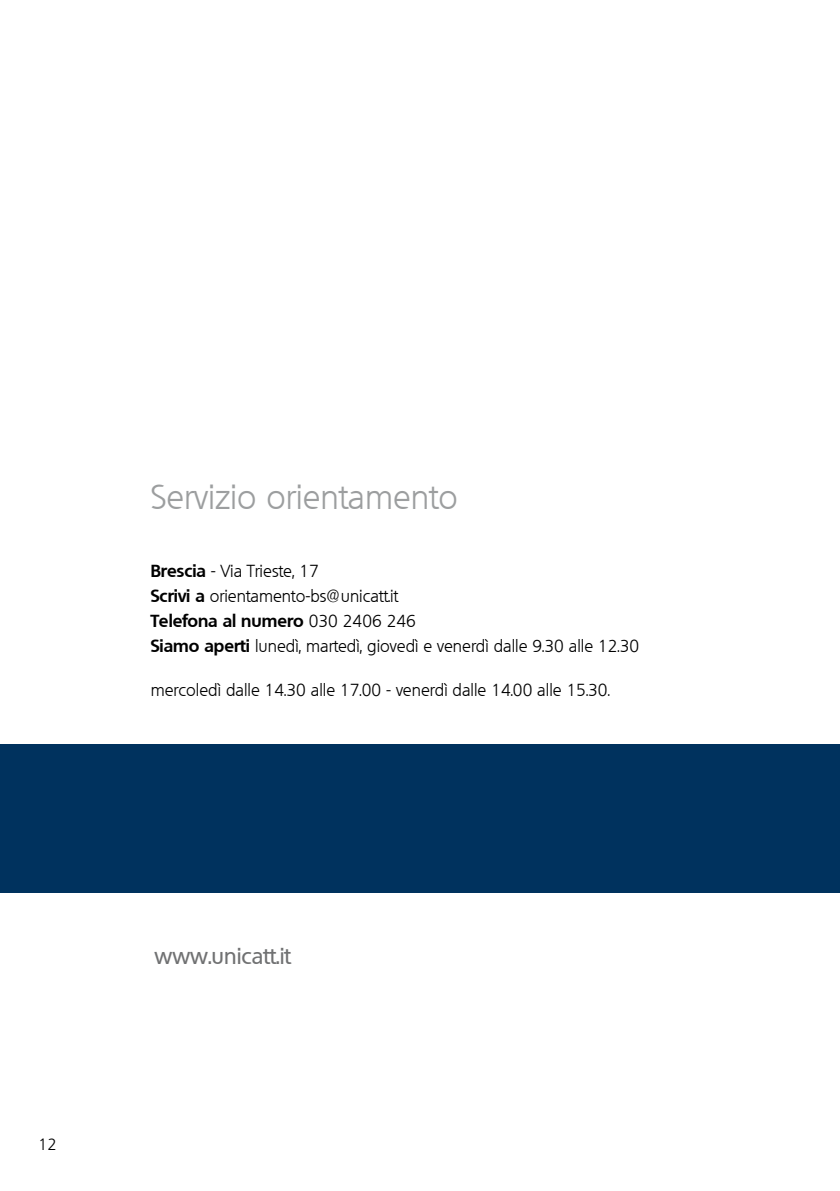
<style>
.page{position:relative;width:840px;height:1191px;background:#fff}
.page>*{position:absolute;margin:0;border:0;box-sizing:border-box;transform-origin:0 0}
.t1{font:300 34px "Quebec";color:#9c9e9f}
.t2{font:500 22px "Quebec";color:#707172}
.t3{font:300 17px/25px "Quebec";color:#000}
.t4{font:300 16px "Quebec";color:#000}
.s1{font-weight:700}
</style>
<div class="page">
<div style="left:0;top:744px;width:839px;height:149px;background:#00325e"></div>
<h1 class="t1" style="left:151px;top:475px;width:308px">Servizio orientamento</h1>
<p class="t3" style="left:151px;top:558px;width:489px"><span class="s1">Brescia</span> - Via Trieste, 17<br><span class="s1">Scrivi a</span> orientamento-bs@unicatt.it<br><span class="s1">Telefona al numero</span> 030 2406 246<br><span class="s1">Siamo aperti</span> lunedì, martedì, giovedì e venerdì dalle 9.30 alle 12.30</p>
<p class="t3" style="left:151px;top:677px;width:460px">mercoledì dalle 14.30 alle 17.00 - venerdì dalle 14.00 alle 15.30.</p>
<p class="t4" style="left:38px;top:1133px;width:20px">12</p>
<p class="t2" style="left:154px;top:941px;width:138px">www.unicatt.it</p>
</div>
